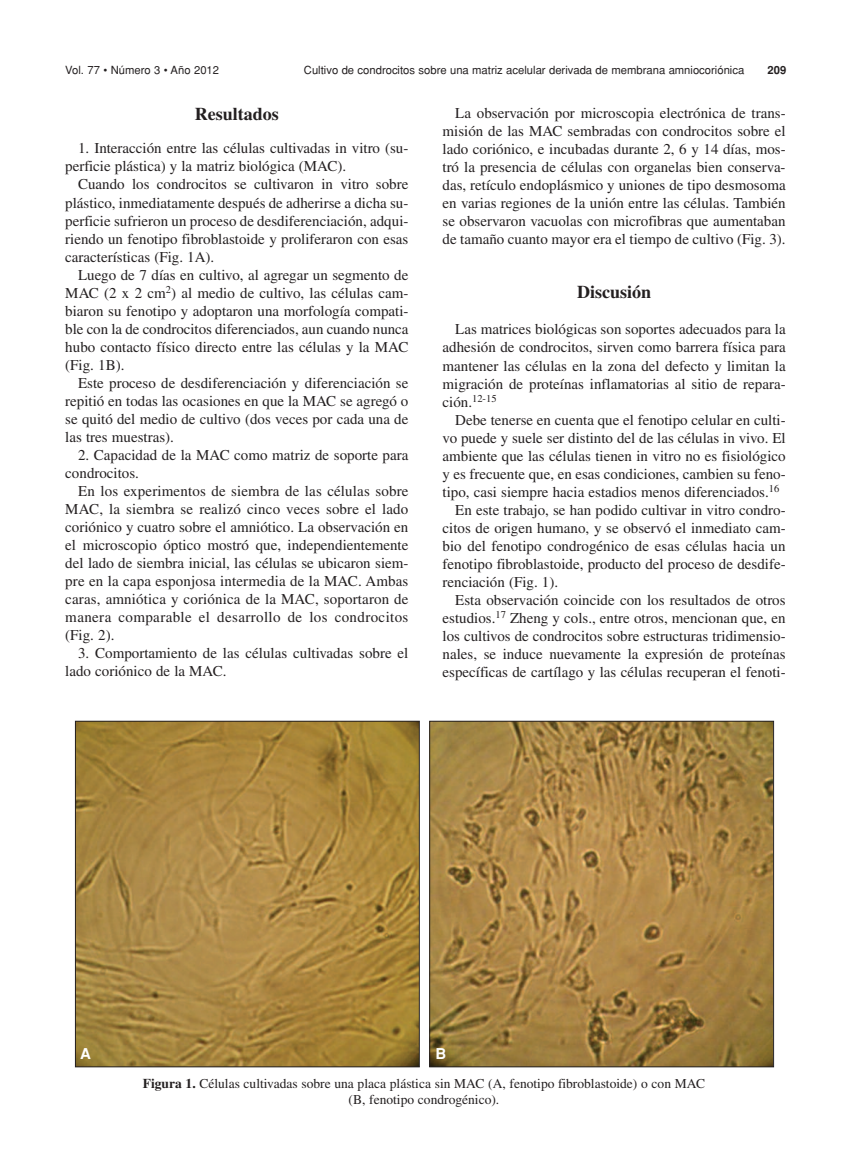
<style>
.page{position:relative;width:851px;height:1170px;background:#fff}
.page>*{position:absolute;margin:0;border:0;box-sizing:border-box;transform-origin:0 0}
.t1{font:700 18px "Times";color:#231f20}
.t2{font:15px/18px "Times";color:#231f20;text-align:justify}
.t3{font:700 15px "Helvetica";color:#fff}
.t4{font:13.5px/16.2px "Times";color:#231f20;text-align:center}
.t5{font:11.25px "Helvetica";color:#231f20}
.t6{font:700 11.25px "Helvetica";color:#231f20}
.s1{font-weight:700}
</style>
<div class="page">
<img style="left:77px;top:722px;width:340px;height:343px">
<div style="left:75px;top:720px;width:344px;height:347px;border:1px solid #231f20"></div>
<img style="left:431px;top:722px;width:340px;height:343px">
<div style="left:429px;top:720px;width:344px;height:347px;border:1px solid #231f20"></div>
<p class="t5" style="left:65px;top:63px;width:155px">Vol. 77 • Número 3 • Año 2012</p>
<p class="t5" style="left:304px;top:63px;width:442px">Cultivo de condrocitos sobre una matriz acelular derivada de membrana amniocoriónica</p>
<p class="t6" style="left:767px;top:63px;width:20px">209</p>
<p class="t1" style="left:195px;top:108px;width:85px">Resultados</p>
<p class="t2" style="left:65px;top:141px;width:344px;text-indent:13px">1. Interacción entre las células cultivadas in vitro (su&shy;perficie plástica) y la matriz biológica (MAC).</p>
<p class="t2" style="left:65px;top:177px;width:344px;text-indent:13px">Cuando los condrocitos se cultivaron in vitro sobre plástico, inmediatamente después de adherirse a dicha su&shy;perficie sufrieron un proceso de desdiferenciación, adqui&shy;riendo un fenotipo fibroblastoide y proliferaron con esas características (Fig. 1A).</p>
<p class="t2" style="left:65px;top:267px;width:344px;text-indent:13px">Luego de 7 días en cultivo, al agregar un segmento de MAC (2 x 2 cm<sup>2</sup>) al medio de cultivo, las células cam&shy;biaron su fenotipo y adoptaron una morfología compati&shy;ble con la de condrocitos diferenciados, aun cuando nunca hubo contacto físico directo entre las células y la MAC (Fig. 1B).</p>
<p class="t2" style="left:65px;top:375px;width:344px;text-indent:13px">Este proceso de desdiferenciación y diferenciación se repitió en todas las ocasiones en que la MAC se agregó o se quitó del medio de cultivo (dos veces por cada una de las tres muestras).</p>
<p class="t2" style="left:65px;top:447px;width:344px;text-indent:13px">2. Capacidad de la MAC como matriz de soporte para condrocitos.</p>
<p class="t2" style="left:65px;top:483px;width:344px;text-indent:13px">En los experimentos de siembra de las células sobre MAC, la siembra se realizó cinco veces sobre el lado coriónico y cuatro sobre el amniótico. La observación en el microscopio óptico mostró que, independientemente del lado de siembra inicial, las células se ubicaron siem&shy;pre en la capa esponjosa intermedia de la MAC. Ambas caras, amniótica y coriónica de la MAC, soportaron de manera comparable el desarrollo de los condrocitos (Fig. 2).</p>
<p class="t2" style="left:65px;top:645px;width:344px;text-indent:13px">3. Comportamiento de las células cultivadas sobre el lado coriónico de la MAC.</p>
<p class="t2" style="left:442px;top:106px;width:344px;text-indent:13px">La observación por microscopia electrónica de trans&shy;misión de las MAC sembradas con condrocitos sobre el lado coriónico, e incubadas durante 2, 6 y 14 días, mos&shy;tró la presencia de células con organelas bien conserva&shy;das, retículo endoplásmico y uniones de tipo desmosoma en varias regiones de la unión entre las células. También se observaron vacuolas con microfibras que aumentaban de tamaño cuanto mayor era el tiempo de cultivo (Fig. 3).</p>
<p class="t1" style="left:577px;top:286px;width:75px">Discusión</p>
<p class="t2" style="left:442px;top:322px;width:344px;text-indent:13px">Las matrices biológicas son soportes adecuados para la adhesión de condrocitos, sirven como barrera física para mantener las células en la zona del defecto y limitan la migración de proteínas inflamatorias al sitio de repara&shy;ción.<sup>12-15</sup></p>
<p class="t2" style="left:455px;top:412px;width:332px">Debe tenerse en cuenta que el fenotipo celular en culti-</p>
<p class="t2" style="left:442px;top:430px;width:344px">vo puede y suele ser distinto del de las células in vivo. El</p>
<p class="t2" style="left:442px;top:448px;width:344px">ambiente que las células tienen in vitro no es fisiológico</p>
<p class="t2" style="left:442px;top:466px;width:344px">y es frecuente que, en esas condiciones, cambien su feno-</p>
<p class="t2" style="left:442px;top:484px;width:338px">tipo, casi siempre hacia estadios menos diferenciados.<sup>16</sup></p>
<p class="t2" style="left:455px;top:502px;width:332px">En este trabajo, se han podido cultivar in vitro condro-</p>
<p class="t2" style="left:442px;top:520px;width:344px">citos de origen humano, y se observó el inmediato cam-</p>
<p class="t2" style="left:442px;top:538px;width:344px">bio del fenotipo condrogénico de esas células hacia un</p>
<p class="t2" style="left:442px;top:556px;width:344px">fenotipo fibroblastoide, producto del proceso de desdife-</p>
<p class="t2" style="left:442px;top:574px;width:117px">renciación (Fig. 1).</p>
<p class="t2" style="left:455px;top:592px;width:332px">Esta observación coincide con los resultados de otros</p>
<p class="t2" style="left:442px;top:610px;width:344px">estudios.<sup>17</sup> Zheng y cols., entre otros, mencionan que, en</p>
<p class="t2" style="left:442px;top:628px;width:344px">los cultivos de condrocitos sobre estructuras tridimensio-</p>
<p class="t2" style="left:442px;top:646px;width:344px">nales, se induce nuevamente la expresión de proteínas</p>
<p class="t2" style="left:442px;top:664px;width:344px">específicas de cartílago y las células recuperan el fenoti-</p>
<p class="t3" style="left:80px;top:1044px;width:12px">A</p>
<p class="t3" style="left:435px;top:1044px;width:12px">B</p>
<p class="t4" style="left:143px;top:1076px;width:563px"><span class="s1">Figura 1.</span> Células cultivadas sobre una placa plástica sin MAC (A, fenotipo fibroblastoide) o con MAC (B, fenotipo condrogénico).</p>
</div>
